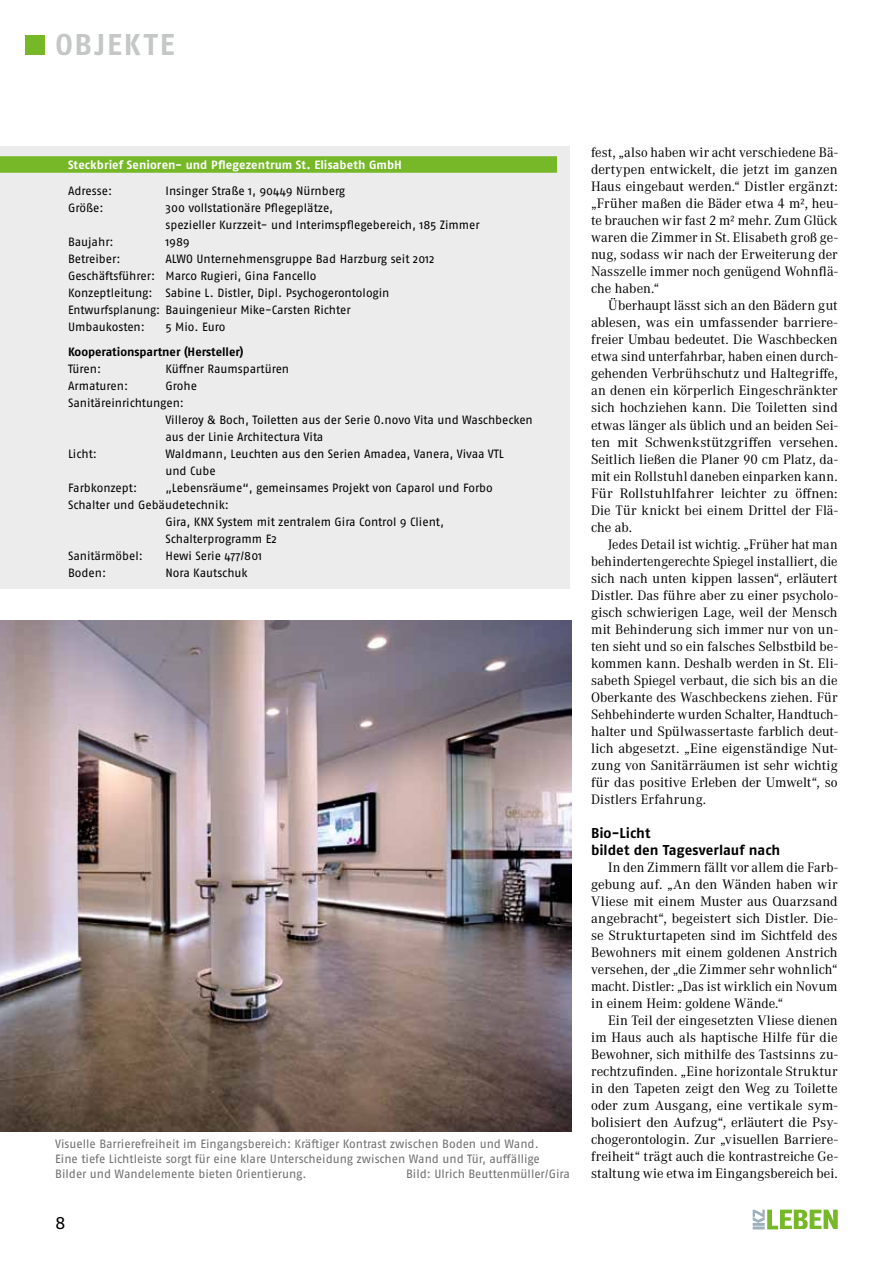
<style>
.page{position:relative;width:893px;height:1263px;background:#fff}
.page>*{position:absolute;margin:0;border:0;box-sizing:border-box;transform-origin:0 0}
.t1{font:700 30px "Fago OT";letter-spacing:.06em;color:#c5c6c6}
.t2{font:18px "Fago OT";color:#000}
.t3{font:14.25px/17px "Corporate A";color:#000;text-align:justify}
.t4{font:700 14.25px/17px "Fago OT";letter-spacing:-.005em;color:#000}
.t5{font:12px/17px "Fago OT";letter-spacing:-.005em;color:#000}
.t6{font:12px/14.9px "Fago OT";letter-spacing:-.005em;color:#6f6f6e;text-align:justify}
.t7{font:700 12px "Fago OT";letter-spacing:.005em;color:#fff}
.t8{font:700 12px "Fago OT";color:#000}
</style>
<div class="page">
<div style="left:26px;top:35px;width:19px;height:20px;background:#76b828"></div>
<svg style="left:753px;top:1209px;width:85px;height:20px"></svg>
<div style="left:0;top:147px;width:570px;height:442px;background:#ececed"></div>
<div style="left:0;top:156px;width:557px;height:17px;background:#76b828"></div>
<img style="left:0;top:621px;width:571px;height:510px">
<h1 class="t1" style="left:55px;top:26px;width:121px">Objekte</h1>
<p class="t7" style="left:68px;top:158px;width:335px">Steckbrief Senioren- und Pflegezentrum St. Elisabeth GmbH</p>
<p class="t5" style="left:68px;top:182px;width:46px">Adresse:</p>
<p class="t5" style="left:165px;top:182px;width:181px">Insinger Straße 1, 90449 Nü rnberg</p>
<p class="t5" style="left:68px;top:199px;width:37px">Größe:</p>
<p class="t5" style="left:165px;top:199px;width:316px">300 vollstationäre Pflegeplätze,<br>spezieller Kurzzeit- und Interimspflegebereich, 185 Zimmer</p>
<p class="t5" style="left:68px;top:233px;width:47px">Baujahr:</p>
<p class="t5" style="left:165px;top:233px;width:26px">1989</p>
<p class="t5" style="left:68px;top:250px;width:54px">Betreiber:</p>
<p class="t5" style="left:68px;top:250px;width:368px;text-indent:97px">ALWO Unternehmensgruppe Bad Harzburg seit 2012<br>Geschäftsführer: Marco Rugieri, Gina Fancello<br>Konzeptleitung: Sabine L. Distler, Dipl. Psychogerontologin Entwurfsplanung: Bauingenieur Mike-Carsten Richter<br>Umbaukosten:</p>
<p class="t5" style="left:165px;top:318px;width:61px">5 Mio. Euro</p>
<p class="t8" style="left:68px;top:345px;width:177px">Kooperationspartner (Hersteller)</p>
<p class="t5" style="left:68px;top:360px;width:35px">Türen:</p>
<p class="t5" style="left:165px;top:360px;width:125px">Küffner Raumspartüren</p>
<p class="t5" style="left:68px;top:377px;width:62px">Armaturen:</p>
<p class="t5" style="left:165px;top:377px;width:33px">Grohe</p>
<p class="t5" style="left:68px;top:394px;width:117px">Sanitäreinrichtungen:</p>
<p class="t5" style="left:165px;top:411px;width:369px">Villeroy &amp; Boch, Toiletten aus der Serie O.novo Vita und Waschbecken</p>
<p class="t5" style="left:165px;top:428px;width:160px">aus der Linie Architectura Vita</p>
<p class="t5" style="left:68px;top:445px;width:30px">Licht:</p>
<p class="t5" style="left:165px;top:445px;width:340px">Waldmann, Leuchten aus den Serien Amadea, Vanera, Vivaa VTL und Cube</p>
<p class="t5" style="left:68px;top:479px;width:71px">Farbkonzept:</p>
<p class="t5" style="left:165px;top:479px;width:329px">„Lebensräume“, gemeinsames Projekt von Caparol und Forbo</p>
<p class="t5" style="left:68px;top:496px;width:162px">Schalter und Gebäudetechnik:</p>
<p class="t5" style="left:165px;top:513px;width:280px">Gira, KNX System mit zentralem Gira Control 9 Client,</p>
<p class="t5" style="left:165px;top:530px;width:113px">Schalterprogramm E2</p>
<p class="t5" style="left:68px;top:547px;width:76px">Sanitärmöbel:</p>
<p class="t5" style="left:165px;top:547px;width:98px">Hewi Serie 477/801</p>
<p class="t5" style="left:68px;top:564px;width:40px">Boden:</p>
<p class="t5" style="left:165px;top:564px;width:84px">Nora Kautschuk</p>
<p class="t6" style="left:55px;top:1136px;width:486px">Visuelle Barrierefreiheit im Eingangsbereich: Kräftiger Kontrast zwischen Boden und Wand.<br>Eine tiefe Lichtleiste sorgt für eine klare Unterscheidung zwischen Wand und Tür, auffällige Bilder und Wandelemente bieten Orientierung.</p>
<p class="t6" style="left:406px;top:1166px;width:165px">Bild: Ulrich Beuttenmüller/Gira</p>
<p class="t2" style="left:55px;top:1212px;width:12px">8</p>
<p class="t3" style="left:591px;top:144px;width:248px">fest, „also haben wir acht verschiedene Bä&shy;dertypen entwickelt, die jetzt im ganzen Haus eingebaut werden.“ Distler ergänzt: „Früher maßen die Bäder etwa 4 m², heu&shy;te brauchen wir fast 2 m² mehr. Zum Glück waren die Zimmer in St. Elisabeth groß ge&shy;nug, sodass wir nach der Erweiterung der Nasszelle immer noch genügend Wohnflä&shy;che haben.“</p>
<p class="t3" style="left:591px;top:298px;width:248px;text-indent:17px">Überhaupt lässt sich an den Bädern gut ablesen, was ein umfassender barriere&shy;freier Umbau bedeutet. Die Waschbecken etwa sind unterfahrbar, haben einen durch&shy;gehenden Verbrühschutz und Haltegriffe, an denen ein körperlich Eingeschränkter sich hochziehen kann. Die Toiletten sind etwas länger als üblich und an beiden Sei&shy;ten mit Schwenkstützgriffen versehen.<br>Seitlich ließen die Planer 90 cm Platz, da&shy;mit ein Rollstuhl daneben einparken kann.<br>Für Rollstuhlfahrer leichter zu öffnen:<br>Die Tür knickt bei einem Drittel der Flä&shy;che ab.</p>
<p class="t3" style="left:591px;top:536px;width:248px;text-indent:17px">Jedes Detail ist wichtig. „Früher hat man behindertengerechte Spiegel installiert, die sich nach unten kippen lassen“, erläutert Distler. Das führe aber zu einer psycholo&shy;gisch schwierigen Lage, weil der Mensch mit Behinderung sich immer nur von un&shy;ten sieht und so ein falsches Selbstbild be&shy;kommen kann. Deshalb werden in St. Eli&shy;sabeth Spiegel verbaut, die sich bis an die Oberkante des Waschbeckens ziehen. Für Sehbehinderte wurden Schalter, Handtuch&shy;halter und Spülwassertaste farblich deut&shy;lich abgesetzt. „Eine eigenständige Nut&shy;zung von Sanitärräumen ist sehr wichtig für das positive Erleben der Umwelt“, so Distlers Erfahrung.</p>
<p class="t4" style="left:591px;top:824px;width:191px">Bio-Licht<br>bildet den Tagesverlauf nach</p>
<p class="t3" style="left:591px;top:859px;width:248px;text-indent:17px">In den Zimmern fällt vor allem die Farb&shy;gebung auf. „An den Wänden haben wir Vliese mit einem Muster aus Quarzsand angebracht“, begeistert sich Distler. Die&shy;se Strukturtapeten sind im Sichtfeld des Bewohners mit einem goldenen Anstrich versehen, der „die Zimmer sehr wohnlich“ macht. Distler: „Das ist wirklich ein Novum in einem Heim: goldene Wände.“</p>
<p class="t3" style="left:591px;top:1012px;width:248px;text-indent:17px">Ein Teil der eingesetzten Vliese dienen im Haus auch als haptische Hilfe für die Bewohner, sich mithilfe des Tastsinns zu&shy;rechtzufinden. „Eine horizontale Struktur in den Tapeten zeigt den Weg zu Toilette oder zum Ausgang, eine vertikale sym&shy;bolisiert den Aufzug“, erläutert die Psy&shy;chogerontologin. Zur „visuellen Barriere&shy;freiheit“ trägt auch die kontrastreiche Ge&shy;staltung wie etwa im Eingangsbereich bei.</p>
</div>
